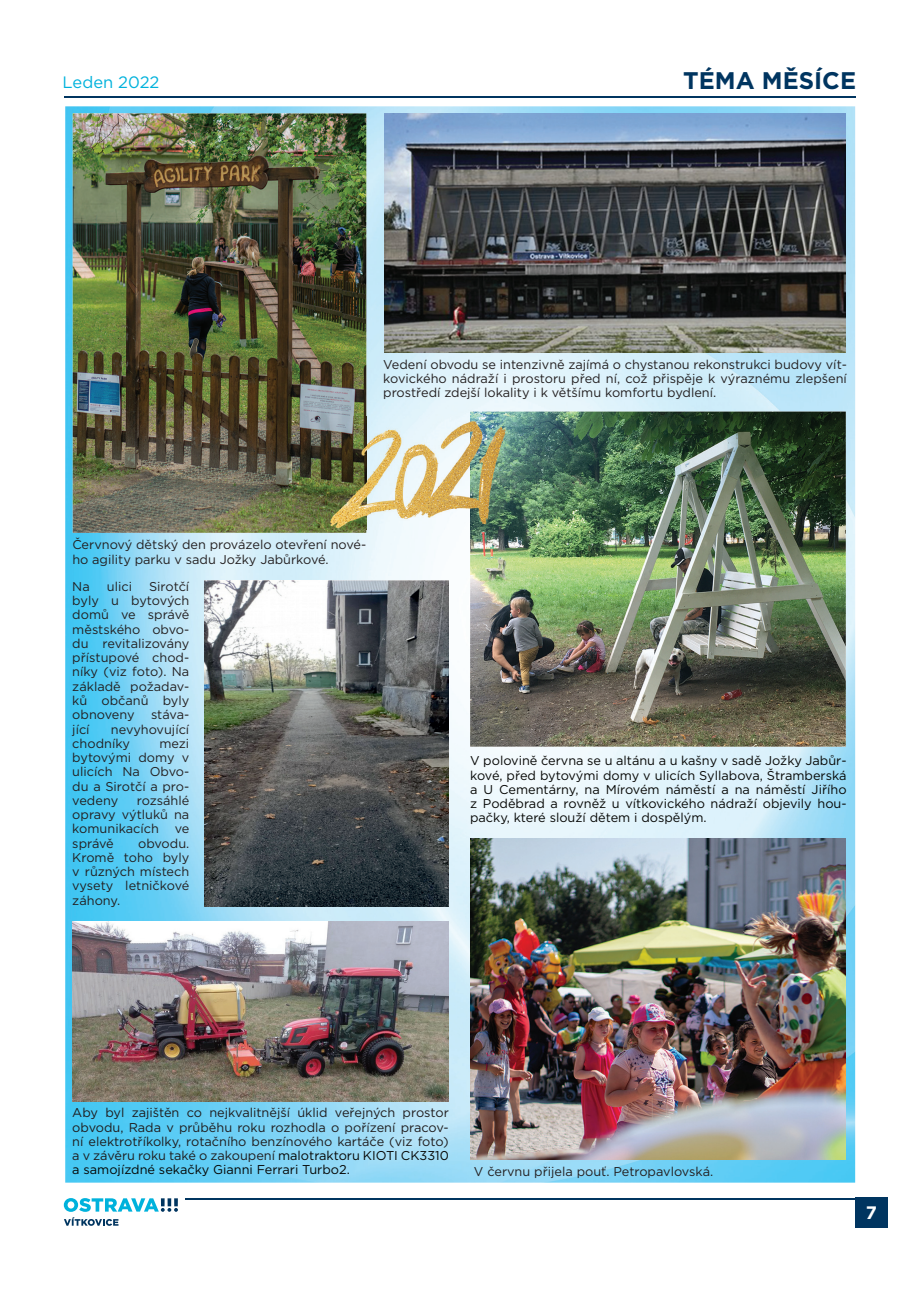
<style>
.page{position:relative;width:919px;height:1289px;background:#fff}
.page>*{position:absolute;margin:0;border:0;box-sizing:border-box;transform-origin:0 0}
.t1{font:700 24px "Gotham";color:#003560}
.t2{font:700 18px "Gotham";color:#fff}
.t3{font:16.5px "Gotham";color:#00b2dc}
.t4{font:12.75px/14.2px "Gotham";color:#231f20;text-align:justify}
.t5{font:12.75px/14.2px "Gotham";color:#1f1c1d;text-align:justify}
.t6{font:12.75px/14.2px "Gotham";color:#060705;text-align:justify}
.s1{color:#060705}
</style>
<div class="page">
<img style="left:65px;top:106px;width:790px;height:1076px">
<hr style="left:64px;top:96px;width:791px;height:2px;background:#003560">
<div style="left:855px;top:1197px;width:32px;height:30px;background:#003560"></div>
<hr style="left:185px;top:1197px;width:674px;height:2px;background:#003560">
<svg style="left:64px;top:1198px;width:114px;height:13px"></svg>
<svg style="left:64px;top:1217px;width:54px;height:8px"></svg>
<img style="left:204px;top:580px;width:245px;height:326px">
<img style="left:384px;top:114px;width:461px;height:239px">
<img style="left:73px;top:113px;width:293px;height:420px">
<img style="left:73px;top:921px;width:376px;height:180px">
<img style="left:470px;top:411px;width:375px;height:335px">
<img style="left:470px;top:838px;width:375px;height:321px">
<img style="left:327px;top:417px;width:182px;height:112px">
<p class="t3" style="left:63px;top:71px;width:98px">Leden 2022</p>
<h1 class="t1" style="left:683px;top:65px;width:174px">TÉMA MĚSÍCE</h1>
<p class="t4" style="left:383px;top:357px;width:465px">Vedení obvodu se intenzivně zajímá o chystanou rekonstrukci budovy vít&shy;kovického nádraží i prostoru před ní, což přispěje k výraznému zlepšení prostředí zdejší lokality i k většímu komfortu bydlení.</p>
<p class="t4" style="left:72px;top:537px;width:295px">Červnový dětský den provázelo otevření nové&shy;ho agility parku v sadu Jožky Jabůrkové.</p>
<p class="t4" style="left:72px;top:579px;width:118px;text-indent:77px">Sirotčí byly u bytových domů ve správě městského obvo&shy;du revitalizovány přístupové chod&shy;níky (viz foto). Na základě požadav&shy;ků občanů byly obnoveny</p>
<p class="t4" style="left:72px;top:579px;width:19px">Na</p>
<p class="t4" style="left:107px;top:579px;width:27px">ulici</p>
<p class="t4" style="left:151px;top:707px;width:40px">stáva-</p>
<p class="t4" style="left:72px;top:721px;width:19px">jící</p>
<p class="t4" style="left:72px;top:721px;width:118px;text-indent:39px">nevyhovující chodníky</p>
<p class="t4" style="left:72px;top:735px;width:118px;text-indent:87px">mezi bytovými domy v ulicích Na Obvo&shy;du a Sirotčí a pro&shy;vedeny</p>
<p class="t4" style="left:72px;top:793px;width:118px;text-indent:64px">rozsáhlé opravy výtluků na komunikacích ve správě</p>
<p class="t4" style="left:72px;top:835px;width:118px;text-indent:66px">obvodu.<br>Kromě toho byly v různých místech vysety letničkové záhony.</p>
<p class="t6" style="left:470px;top:753px;width:378px">V polovině června se u altánu a u kašny v sadě Jožky Jabůr&shy;kové, před bytovými domy v ulicích Syllabova, Štramberská a U Cementárny, na Mírovém náměstí a na náměstí Jiřího z Poděbrad a rovněž u vítkovického nádraží objevily hou&shy;pačky, které slouží dětem i dospělým.</p>
<p class="t5" style="left:72px;top:1105px;width:378px">Aby byl zajištěn co nejkvalitnější úklid veřejných prostor obvodu, Rada v průběhu roku rozhodla o pořízení pracov&shy;ní elektrotříkolky, rotač ního benzínového kartáče (viz foto) a v závěru roku také o zakoupení <span class="s1">malotraktoru KIOTI CK3310 a samojízdné sekačky Gianni Ferrari Turbo2.</span></p>
<p class="t4" style="left:474px;top:1163px;width:241px">V červnu přijela pouť. Petropavlovská.</p>
<h2 class="t2" style="left:865px;top:1201px;width:13px">7</h2>
</div>
